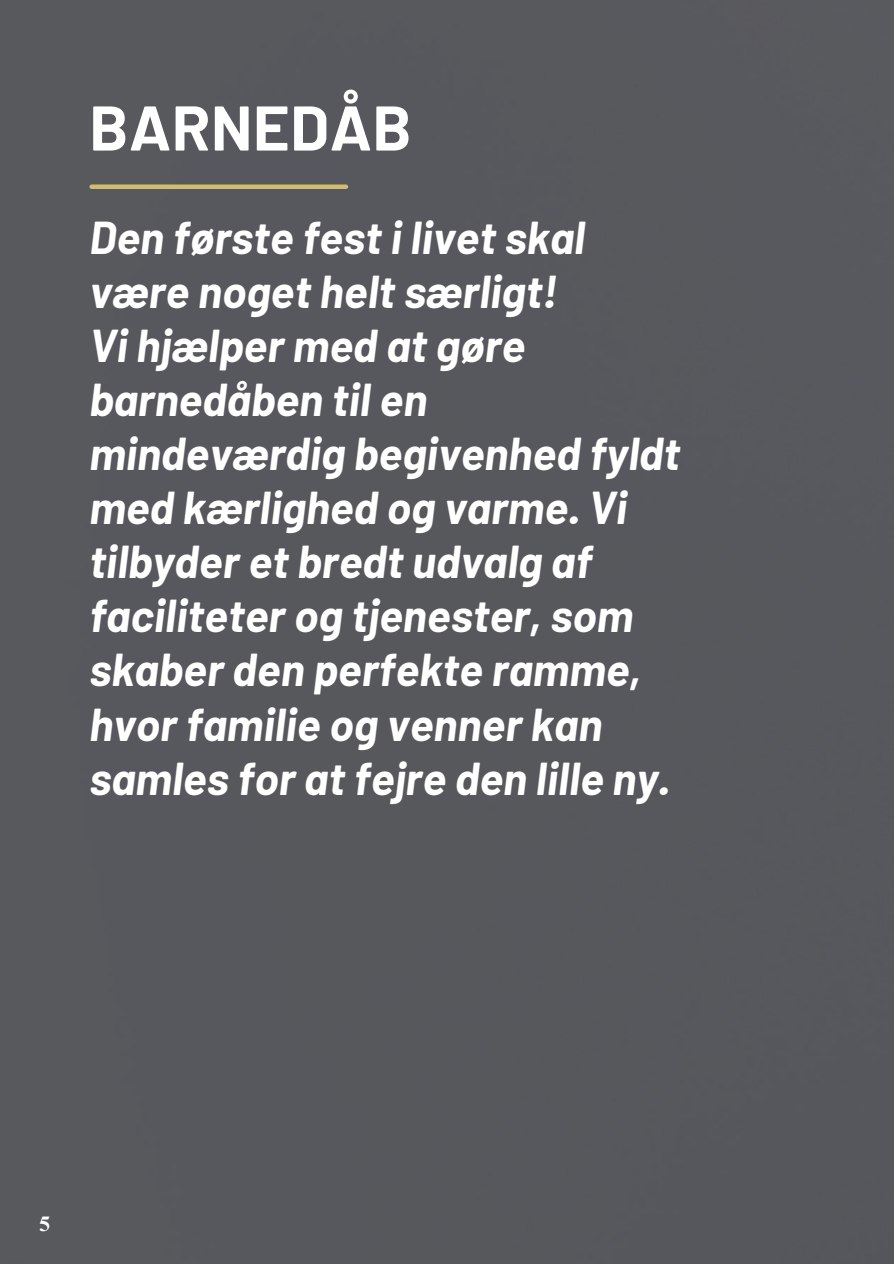
<style>
.page{position:relative;width:894px;height:1264px;background:#fff}
.page>*{position:absolute;margin:0;border:0;box-sizing:border-box;transform-origin:0 0}
.t1{font:700 63px "Barlow";letter-spacing:.01em;color:#fff}
.t2{font:italic 700 45px/54px "Barlow";color:#fff}
.t3{font:700 21px "Times NRMT Pro";color:#fff}
</style>
<div class="page">
<div style="left:0;top:0;width:893px;height:1263px;background:#56585d"></div>
<div style="left:92px;top:184px;width:254px;height:5px;background:#d0be6e"></div>
<h1 class="t1" style="left:89px;top:87px;width:323px">BARNEDÅB</h1>
<p class="t2" style="left:89px;top:209px;width:592px">Den første fest i livet skal være noget helt særligt!<br>Vi hjælper med at gøre barnedåben til en mindeværdig begivenhed fyldt med kærlighed og varme. Vi tilbyder et bredt udvalg af faciliteter og tjenester, som skaber den perfekte ramme, hvor familie og venner kan samles for at fejre den lille ny.</p>
<p class="t3" style="left:39px;top:1215px;width:12px">5</p>
</div>
